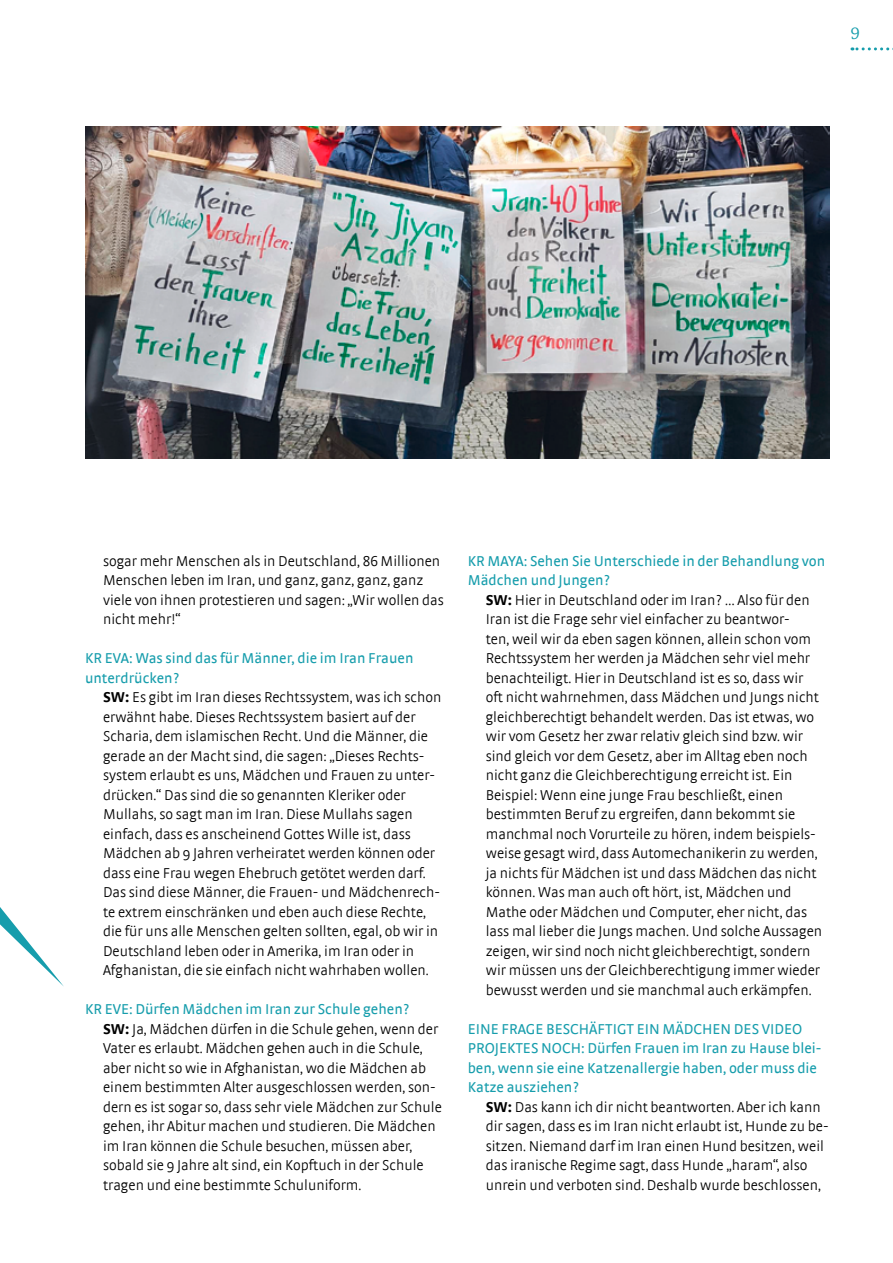
<style>
.page{position:relative;width:893px;height:1263px;background:#fff}
.page>*{position:absolute;margin:0;border:0;box-sizing:border-box;transform-origin:0 0}
.t1{font:18px "Chaparral Pro";color:#169dac}
.t2{font:300 15px/19.5px "Strada";color:#000}
.t3{font:15px/19.5px "Strada";color:#169dac}
.s1{font-weight:700}
.s2{font-weight:400;color:#169dac}
</style>
<div class="page">
<img style="left:86px;top:127px;width:743px;height:331px">
<svg style="left:852px;top:47px;width:41px;height:3px"></svg>
<svg style="left:0;top:907px;width:64px;height:79px"></svg>
<p class="t1" style="left:850px;top:23px;width:11px">9</p>
<p class="t2" style="left:103px;top:551px;width:342px">sogar mehr Menschen als in Deutschland, 86 Millionen Menschen leben im Iran, und ganz, ganz, ganz, ganz viele von ihnen protestieren und sagen: „Wir wollen das nicht mehr!“</p>
<p class="t3" style="left:85px;top:648px;width:330px">KR EVA: Was sind das für Männer, die im Iran Frauen unterdrücken?</p>
<p class="t2" style="left:103px;top:687px;width:340px"><span class="s1">SW:</span> Es gibt im Iran dieses Rechtssystem, was ich schon erwähnt habe. Dieses Rechtssystem basiert auf der Scharia, dem islamischen Recht. Und die Männer, die gerade an der Macht sind, die sagen: „Dieses Rechts&shy;system erlaubt es uns, Mädchen und Frauen zu unter&shy;drücken.“ Das sind die so genannten Kleriker oder Mullahs, so sagt man im Iran. Diese Mullahs sagen einfach, dass es anscheinend Gottes Wille ist, dass Mädchen ab 9 Jahren verheiratet werden können oder dass eine Frau wegen Ehebruch getötet werden darf.<br>Das sind diese Männer, die Frauen- und Mädchenrech&shy;te extrem einschränken und eben auch diese Rechte, die für uns alle Menschen gelten sollten, egal, ob wir in Deutschland leben oder in Amerika, im Iran oder in Afghanistan, die sie einfach nicht wahrhaben wollen.</p>
<p class="t2" style="left:103px;top:999px;width:340px;text-indent:-18px"><span class="s2">KR EVE: Dürfen Mädchen im Iran zur Schule gehen?<br></span><span class="s1">SW:</span> Ja, Mädchen dürfen in die Schule gehen, wenn der Vater es erlaubt. Mädchen gehen auch in die Schule, aber nicht so wie in Afghanistan, wo die Mädchen ab einem bestimmten Alter ausgeschlossen werden, son&shy;dern es ist sogar so, dass sehr viele Mädchen zur Schule gehen, ihr Abitur machen und studieren. Die Mädchen im Iran können die Schule besuchen, müssen aber, sobald sie 9 Jahre alt sind, ein Kopftuch in der Schule tragen und eine bestimmte Schuluniform.</p>
<p class="t3" style="left:468px;top:551px;width:359px">KR MAYA: Sehen Sie Unterschiede in der Behandlung von<br>Mädchen und Jungen?</p>
<p class="t2" style="left:486px;top:590px;width:338px"><span class="s1">SW:</span> Hier in Deutschland oder im Iran? … Also für den Iran ist die Frage sehr viel einfacher zu beantwor-<br>ten, weil wir da eben sagen können, allein schon vom Rechtssystem her werden ja Mädchen sehr viel mehr benachteiligt. Hier in Deutschland ist es so, dass wir oft nicht wahrnehmen, dass Mädchen und Jungs nicht gleichberechtigt behandelt werden. Das ist etwas, wo wir vom Gesetz her zwar relativ gleich sind bzw. wir sind gleich vor dem Gesetz, aber im Alltag eben noch nicht ganz die Gleichberechtigung erreicht ist. Ein Beispiel: Wenn eine junge Frau beschließt, einen bestimmten Beruf zu ergreifen, dann bekommt sie manchmal noch Vorurteile zu hören, indem beispiels&shy;weise gesagt wird, dass Automechanikerin zu werden, ja nichts für Mädchen ist und dass Mädchen das nicht können. Was man auch oft hört, ist, Mädchen und Mathe oder Mädchen und Computer, eher nicht, das lass mal lieber die Jungs machen. Und solche Aussagen zeigen, wir sind noch nicht gleichberechtigt, sondern wir müssen uns der Gleichberechtigung immer wieder bewusst werden und sie manchmal auch erkämpfen.</p>
<p class="t3" style="left:468px;top:1019px;width:355px">EINE FRAGE BESCHÄFTIGT EIN MÄDCHEN DES VIDEO PROJEKTES NOCH: Dürfen Frauen im Iran zu Hause blei&shy;ben, wenn sie eine Katzenallergie haben, oder muss die Katze ausziehen?</p>
<p class="t2" style="left:486px;top:1097px;width:344px"><span class="s1">SW:</span> Das kann ich dir nicht beantworten. Aber ich kann dir sagen, dass es im Iran nicht erlaubt ist, Hunde zu be&shy;sitzen. Niemand darf im Iran einen Hund besitzen, weil das iranische Regime sagt, dass Hunde „haram“, also unrein und verboten sind. Deshalb wurde beschlossen,</p>
</div>
